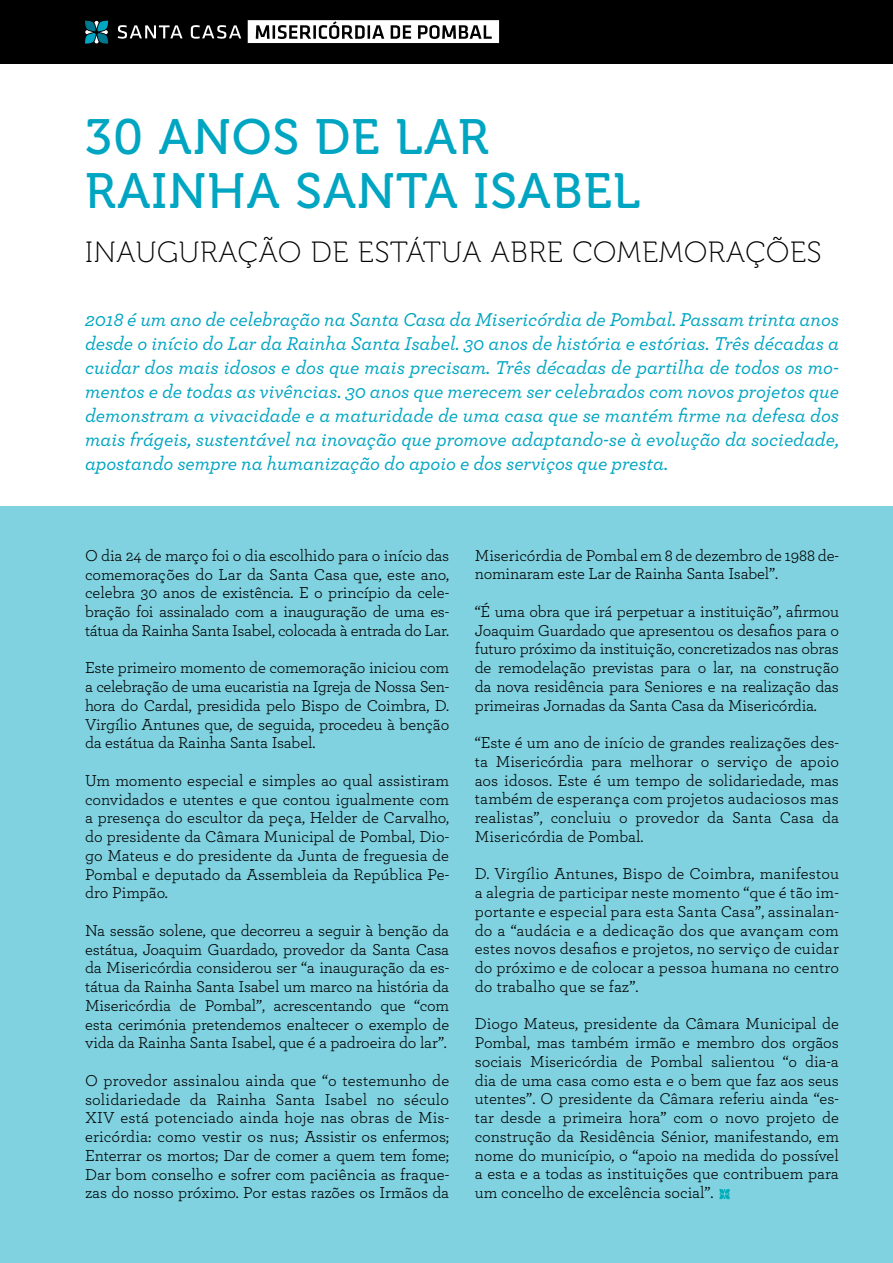
<style>
.page{position:relative;width:893px;height:1263px;background:#fff}
.page>*{position:absolute;margin:0;border:0;box-sizing:border-box;transform-origin:0 0}
.t1{font:49.5px/54px "Museo 500";letter-spacing:.025em;color:#00a5c2}
.t2{font:29.25px "Museo 100";letter-spacing:.025em;color:#000}
.t3{font:italic 500 19.5px/24px "Archer";color:#00a5c2;text-align:justify}
.t4{font:16.5px/18.8px "Archer";letter-spacing:-.01em;color:#000;text-align:justify}
</style>
<div class="page">
<div style="left:0;top:0;width:893px;height:64px;background:#000"></div>
<svg style="left:85px;top:21px;width:23px;height:23px"></svg>
<svg style="left:118px;top:25px;width:65px;height:14px"></svg>
<svg style="left:191px;top:25px;width:50px;height:14px"></svg>
<svg style="left:248px;top:20px;width:251px;height:23px"></svg>
<div style="left:0;top:506px;width:893px;height:757px;background:#80d2e0"></div>
<svg style="left:719px;top:1189px;width:11px;height:10px"></svg>
<h1 class="t1" style="left:85px;top:111px;width:557px">30 ANOS DE LAR<br>RAINHA SANTA ISABEL</h1>
<h2 class="t2" style="left:85px;top:237px;width:738px">INAUGURAÇÃO DE ESTÁTUA ABRE COMEMORAÇÕES</h2>
<p class="t3" style="left:85px;top:306px;width:755px">2018 é um ano de celebração na Santa Casa da Misericórdia de Pombal. Passam trinta anos desde o início do Lar da Rainha Santa Isabel. 30 anos de história e estórias. Três décadas a cuidar dos mais idosos e dos que mais precisam. Três décadas de partilha de todos os mo&shy;mentos e de todas as vivências. 30 anos que merecem ser celebrados com novos projetos que demonstram a vivacidade e a maturidade de uma casa que se mantém firme na defesa dos mais frágeis, sustentável na inovação que promove adaptando-se à evolução da sociedade, apostando sempre na humanização do apoio e dos serviços que presta.</p>
<p class="t4" style="left:85px;top:545px;width:366px">O dia 24 de março foi o dia escolhido para o início das comemorações do Lar da Santa Casa que, este ano, celebra 30 anos de existência. E o princípio da cele&shy;bração foi assinalado com a inauguração de uma es&shy;tátua da Rainha Santa Isabel, colocada à entrada do Lar.</p>
<p class="t4" style="left:85px;top:658px;width:366px">Este primeiro momento de comemoração iniciou com a celebração de uma eucaristia na Igreja de Nossa Sen&shy;hora do Cardal, presidida pelo Bispo de Coimbra, D.<br>Virgílio Antunes que, de seguida, procedeu à benção da estátua da Rainha Santa Isabel.</p>
<p class="t4" style="left:85px;top:770px;width:366px">Um momento especial e simples ao qual assistiram convidados e utentes e que contou igualmente com a presença do escultor da peça, Helder de Carvalho, do presidente da Câmara Municipal de Pombal, Dio&shy;go Mateus e do presidente da Junta de freguesia de Pombal e deputado da Assembleia da República Pe&shy;dro Pimpão.</p>
<p class="t4" style="left:85px;top:920px;width:366px">Na sessão solene, que decorreu a seguir à benção da estátua, Joaquim Guardado, provedor da Santa Casa da Misericórdia considerou ser “a inauguração da es&shy;tátua da Rainha Santa Isabel um marco na história da Misericórdia de Pombal”, acrescentando que “com esta cerimónia pretendemos enaltecer o exemplo de vida da Rainha Santa Isabel, que é a padroeira do lar”.</p>
<p class="t4" style="left:85px;top:1070px;width:366px">O provedor assinalou ainda que “o testemunho de solidariedade da Rainha Santa Isabel no século XIV está potenciado ainda hoje nas obras de Mis&shy;ericórdia: como vestir os nus; Assistir os enfermos; Enterrar os mortos; Dar de comer a quem tem fome; Dar bom conselho e sofrer com paciência as fraque&shy;zas do nosso próximo. Por estas razões os Irmãos da</p>
<p class="t4" style="left:475px;top:545px;width:366px">Misericórdia de Pombal em 8 de dezembro de 1988 de&shy;nominaram este Lar de Rainha Santa Isabel”.</p>
<p class="t4" style="left:475px;top:601px;width:366px">“É uma obra que irá perpetuar a instituição”, afirmou Joaquim Guardado que apresentou os desafios para o futuro próximo da instituição, concretizados nas obras de remodelação previstas para o lar, na construção da nova residência para Seniores e na realização das primeiras Jornadas da Santa Casa da Misericórdia.</p>
<p class="t4" style="left:475px;top:732px;width:366px">“Este é um ano de início de grandes realizações des&shy;ta Misericórdia para melhorar o serviço de apoio aos idosos. Este é um tempo de solidariedade, mas também de esperança com projetos audaciosos mas realistas”, concluiu o provedor da Santa Casa da Misericórdia de Pombal.</p>
<p class="t4" style="left:475px;top:864px;width:366px">D. Virgílio Antunes, Bispo de Coimbra, manifestou a alegria de participar neste momento “que é tão im&shy;portante e especial para esta Santa Casa”, assinalan&shy;do a “audácia e a dedicação dos que avançam com estes novos desafios e projetos, no serviço de cuidar do próximo e de colocar a pessoa humana no centro do trabalho que se faz”.</p>
<p class="t4" style="left:475px;top:1014px;width:366px">Diogo Mateus, presidente da Câmara Municipal de Pombal, mas também irmão e membro dos orgãos sociais Misericórdia de Pombal salientou “o dia-a dia de uma casa como esta e o bem que faz aos seus utentes”. O presidente da Câmara referiu ainda “es&shy;tar desde a primeira hora” com o novo projeto de construção da Residência Sénior, manifestando, em nome do município, o “apoio na medida do possível a esta e a todas as instituições que contribuem para um concelho de excelência social”.</p>
</div>
